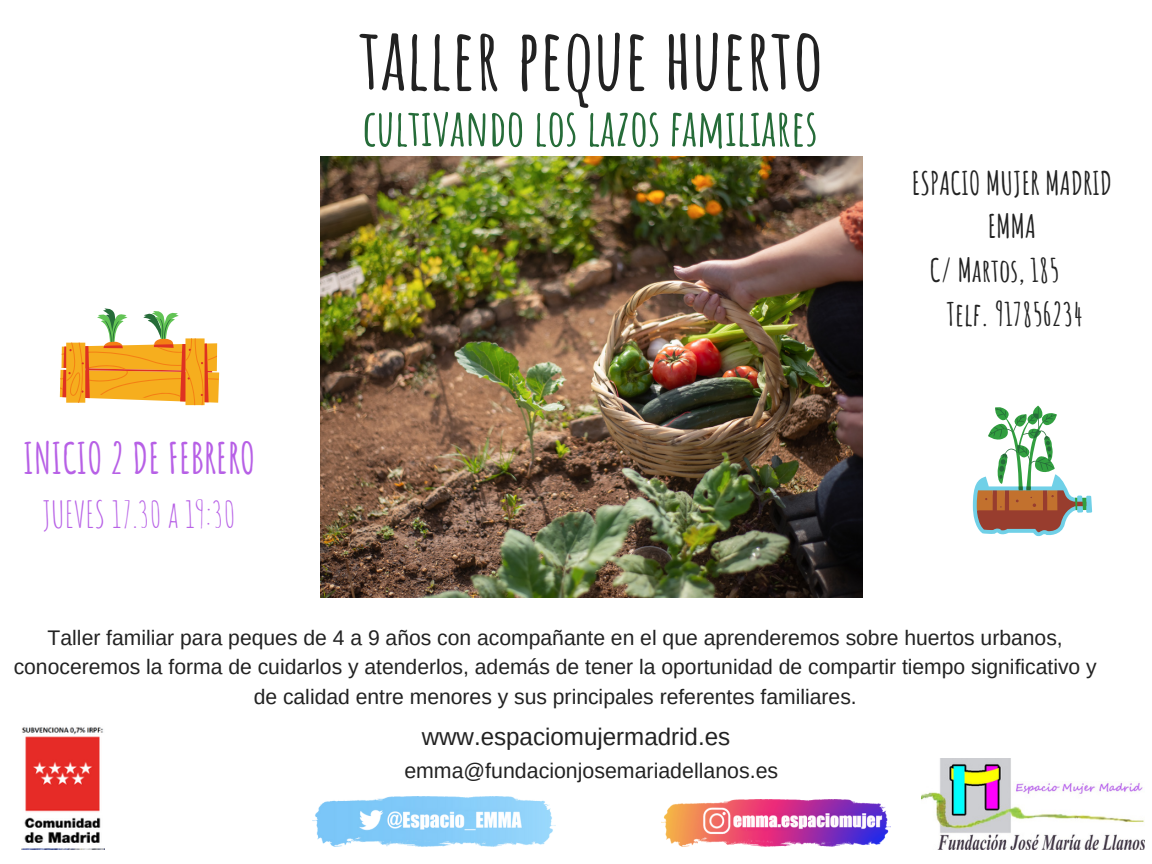
<style>
.page{position:relative;width:1152px;height:864px;background:#fff}
.page>*{position:absolute;margin:0;border:0;box-sizing:border-box;transform-origin:0 0}
.t1{font:700 84.45px "Amatic SC";color:#222}
.t2{font:700 50.25px "Amatic SC";color:#266c39}
.t3{font:700 42.3px "Amatic SC";color:#b760e6}
.t4{font:36.3px "Amatic SC";color:#b760e6}
.t5{font:700 31.65px "Amatic SC";color:#222}
.t6{font:24.15px "Arimo";color:#222}
.t7{font:21.3px "Arimo";color:#222}
.t8{font:21.15px/29.2px "Arimo";color:#222;text-align:center}
</style>
<div class="page">
<img style="left:313px;top:797px;width:243px;height:49px">
<img style="left:662px;top:799px;width:228px;height:48px">
<img style="left:921px;top:758px;width:223px;height:91px">
<img style="left:320px;top:157px;width:543px;height:441px">
<svg style="left:973px;top:406px;width:119px;height:130px"></svg>
<svg style="left:60px;top:308px;width:159px;height:97px"></svg>
<img style="left:22px;top:727px;width:83px;height:123px">
<h3 class="t3" style="left:23px;top:431px;width:233px">INICIO 2 DE FEBRERO</h3>
<h3 class="t4" style="left:43px;top:491px;width:194px">JUEVES 17.30 a 19:30</h3>
<h1 class="t1" style="left:359px;top:4px;width:466px">taller peque huerto</h1>
<h2 class="t2" style="left:363px;top:95px;width:457px">cultivando los lazos familiares</h2>
<h3 class="t5" style="left:912px;top:162px;width:202px">ESPACIO MUJER MADRID</h3>
<h3 class="t5" style="left:988px;top:206px;width:50px">EMMA</h3>
<h3 class="t5" style="left:930px;top:250px;width:131px">C/ Martos, 185</h3>
<h3 class="t5" style="left:947px;top:294px;width:137px">Telf. 917856234</h3>
<p class="t8" style="left:14px;top:623px;width:1085px">Taller familiar para peques de 4 a 9 años con acompañante en el que aprenderemos sobre huertos urbanos, conoceremos la forma de cuidarlos y atenderlos, además de tener la oportunidad de compartir tiempo significativo y de calidad entre menores y sus principales referentes familiares.</p>
<p class="t6" style="left:422px;top:723px;width:310px">www.espaciomujermadrid.es</p>
<p class="t7" style="left:404px;top:759px;width:375px">emma@fundacionjosemariadellanos.es</p>
</div>
